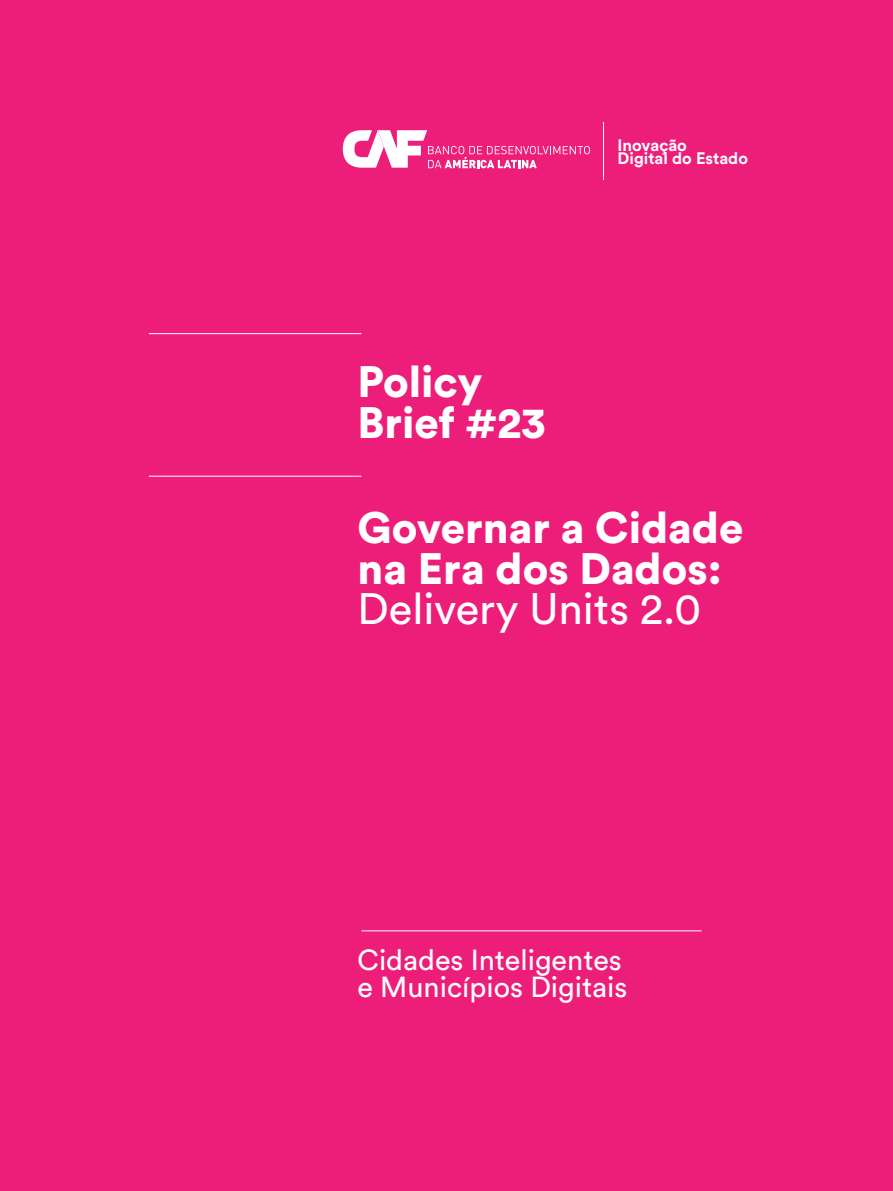
<style>
.page{position:relative;width:893px;height:1191px;background:#ed1e79}
.page>*{position:absolute;margin:0;border:0;box-sizing:border-box;transform-origin:0 0}
.t1{font:900 43.5px/40.5px "Circular Std";color:#fff}
.t2{font:43.5px "Circular Std";color:#fff}
.t3{font:28.65px/26.7px "Circular Std";color:#fff}
.t4{font:700 16.5px/13.5px "Circular Std";color:#fff}
</style>
<div class="page">
<hr style="left:149px;top:476px;width:212px;height:1px;background:#fff">
<hr style="left:361px;top:930px;width:341px;height:1px;background:#fff">
<hr style="left:149px;top:333px;width:212px;height:1px;background:#fff">
<hr style="left:603px;top:122px;width:1px;height:57px;background:#fff">
<svg style="left:343px;top:130px;width:247px;height:38px"></svg>
<p class="t4" style="left:617px;top:138px;width:132px">Inovação<br>Digital do Estado</p>
<p class="t1" style="left:358px;top:361px;width:190px">Policy<br>Brief #23</p>
<p class="t1" style="left:358px;top:506px;width:387px">Governar a Cidade na Era dos Dados:</p>
<p class="t2" style="left:358px;top:582px;width:345px">Delivery Units 2.0</p>
<p class="t3" style="left:358px;top:946px;width:271px">Cidades Inteligentes e Municípios Digitais</p>
</div>
